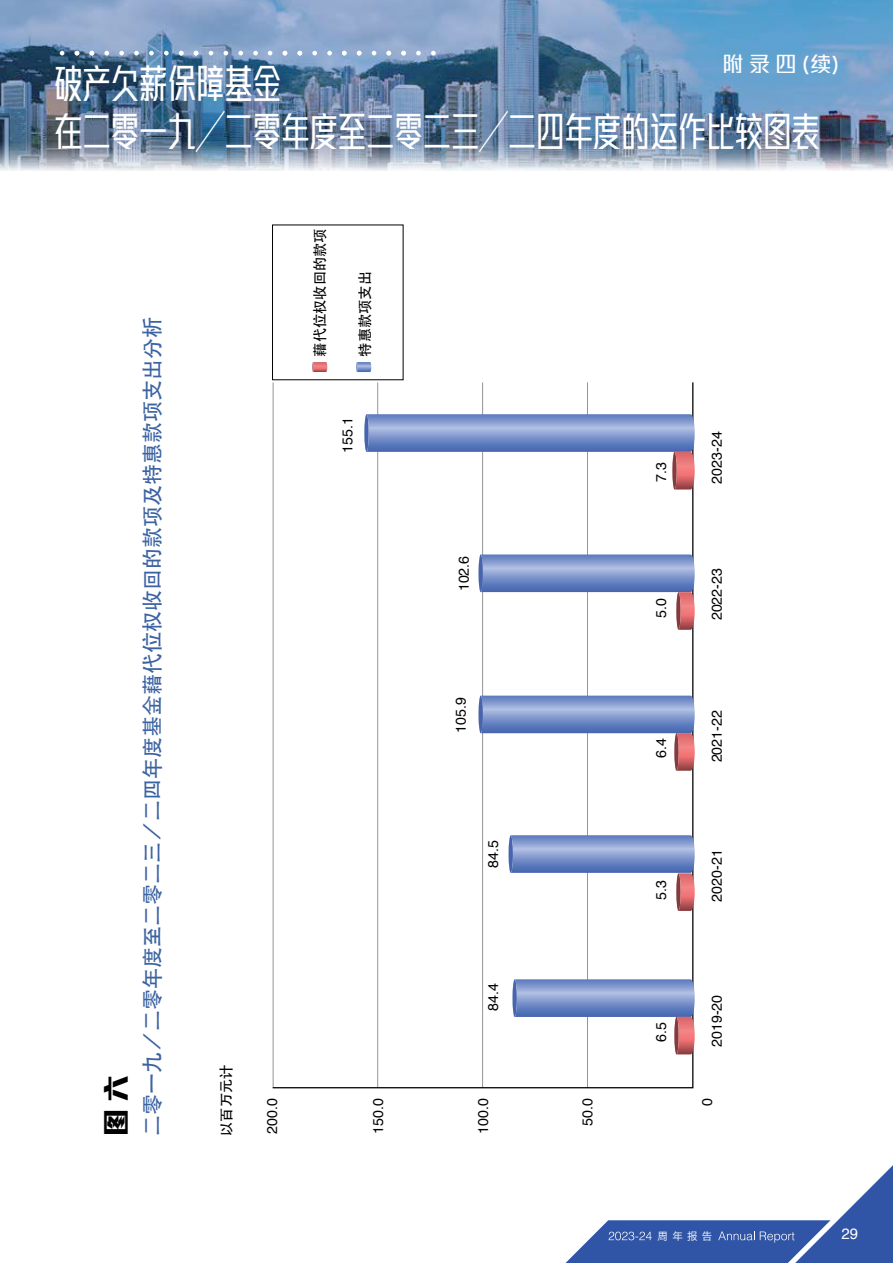
<style>
.page{position:relative;width:893px;height:1263px;background:#fff}
.page>*{position:absolute;margin:0;border:0;box-sizing:border-box;transform-origin:0 0}
.t1{font:500 40.5px/48.6px "M Stiff Hei PRC";color:#fff;scale:.7 1}
.t2{font:800 27px "M Stiff Hei PRC";color:#000}
.t3{font:500 21px "ST Heiti TC";color:#3b63a2}
.t4{font:500 21px "M Stiff Hei PRC";color:#fff}
.t5{font:15px "Helvetica";color:#fff}
.t6{font:14.25px "Helvetica";color:#000}
.t7{font:500 14.25px "ST Heiti TC";color:#000}
.t8{font:600 10.5px "Noto Sans CJ Ktc";color:#fff}
</style>
<div class="page">
<img style="left:0;top:0;width:893px;height:171px">
<svg style="left:60px;top:51px;width:4px;height:4px"></svg>
<svg style="left:104px;top:51px;width:5px;height:4px"></svg>
<svg style="left:149px;top:51px;width:5px;height:4px"></svg>
<svg style="left:75px;top:51px;width:4px;height:4px"></svg>
<svg style="left:119px;top:51px;width:5px;height:4px"></svg>
<svg style="left:90px;top:51px;width:4px;height:4px"></svg>
<svg style="left:134px;top:51px;width:5px;height:4px"></svg>
<svg style="left:268px;top:51px;width:4px;height:4px"></svg>
<svg style="left:312px;top:51px;width:5px;height:4px"></svg>
<svg style="left:283px;top:51px;width:4px;height:4px"></svg>
<svg style="left:327px;top:51px;width:5px;height:4px"></svg>
<svg style="left:297px;top:51px;width:5px;height:4px"></svg>
<svg style="left:372px;top:51px;width:4px;height:4px"></svg>
<svg style="left:342px;top:51px;width:5px;height:4px"></svg>
<svg style="left:357px;top:51px;width:4px;height:4px"></svg>
<svg style="left:386px;top:51px;width:5px;height:4px"></svg>
<svg style="left:416px;top:51px;width:5px;height:4px"></svg>
<svg style="left:431px;top:51px;width:5px;height:4px"></svg>
<svg style="left:401px;top:51px;width:5px;height:4px"></svg>
<svg style="left:164px;top:51px;width:5px;height:4px"></svg>
<svg style="left:209px;top:51px;width:4px;height:4px"></svg>
<svg style="left:253px;top:51px;width:5px;height:4px"></svg>
<svg style="left:179px;top:51px;width:5px;height:4px"></svg>
<svg style="left:223px;top:51px;width:5px;height:4px"></svg>
<svg style="left:194px;top:51px;width:4px;height:4px"></svg>
<svg style="left:238px;top:51px;width:5px;height:4px"></svg>
<svg style="left:566px;top:1165px;width:327px;height:98px"></svg>
<svg style="left:272px;top:382px;width:422px;height:707px"></svg>
<div style="left:512px;top:979px;width:5px;height:38px;background:#4764af;border-radius:50%"></div>
<svg style="left:515px;top:979px;width:180px;height:75px"></svg>
<div style="left:478px;top:696px;width:5px;height:37px;background:#4764af;border-radius:50%"></div>
<svg style="left:481px;top:696px;width:214px;height:75px"></svg>
<div style="left:478px;top:554px;width:5px;height:38px;background:#4764af;border-radius:50%"></div>
<hr style="left:509px;top:835px;width:4px;height:38px;background:#4764af;border-radius:50%">
<svg style="left:511px;top:835px;width:184px;height:76px"></svg>
<svg style="left:481px;top:554px;width:214px;height:76px"></svg>
<div style="left:364px;top:414px;width:5px;height:38px;background:#4764af;border-radius:50%"></div>
<svg style="left:367px;top:414px;width:328px;height:75px"></svg>
<svg style="left:312px;top:362px;width:15px;height:10px"></svg>
<svg style="left:356px;top:362px;width:15px;height:10px"></svg>
<p class="t4" style="left:722px;top:52px;width:118px">附 录 四 (续)</p>
<p class="t1" style="left:54px;top:59px;width:1095px">破产欠薪保障基金<br>在二零一九／二零年度至二零二三／二四年度的运作比较图表</p>
<p class="t2" style="left:100px;top:1136px;width:63px;rotate:-90deg">图 六</p>
<p class="t3" style="left:140px;top:1136px;width:821px;rotate:-90deg">二零一九／二零年度至二零二三／二四年度基金藉代位权收回的款项及特惠款项支出分析</p>
<p class="t7" style="left:312px;top:357px;width:130px;rotate:-90deg">藉代位权收回的款项</p>
<p class="t7" style="left:357px;top:357px;width:87px;rotate:-90deg">特惠款项支出</p>
<p class="t6" style="left:337px;top:453px;width:37px;rotate:-90deg">155.1</p>
<p class="t6" style="left:453px;top:591px;width:37px;rotate:-90deg">102.6</p>
<p class="t6" style="left:450px;top:733px;width:37px;rotate:-90deg">105.9</p>
<p class="t6" style="left:482px;top:868px;width:29px;rotate:-90deg">84.5</p>
<p class="t7" style="left:218px;top:1136px;width:73px;rotate:-90deg">以百万元计</p>
<p class="t6" style="left:261px;top:1133px;width:37px;rotate:-90deg">200.0</p>
<p class="t6" style="left:482px;top:1011px;width:29px;rotate:-90deg">84.4</p>
<p class="t6" style="left:367px;top:1133px;width:37px;rotate:-90deg">150.0</p>
<p class="t6" style="left:472px;top:1133px;width:37px;rotate:-90deg">100.0</p>
<p class="t6" style="left:577px;top:1125px;width:29px;rotate:-90deg">50.0</p>
<p class="t6" style="left:650px;top:482px;width:21px;rotate:-90deg">7.3</p>
<p class="t6" style="left:650px;top:618px;width:21px;rotate:-90deg">5.0</p>
<p class="t6" style="left:650px;top:758px;width:21px;rotate:-90deg">6.4</p>
<p class="t6" style="left:650px;top:900px;width:21px;rotate:-90deg">5.3</p>
<p class="t6" style="left:706px;top:483px;width:54px;rotate:-90deg">2023-24</p>
<p class="t6" style="left:706px;top:620px;width:54px;rotate:-90deg">2022-23</p>
<p class="t6" style="left:706px;top:762px;width:54px;rotate:-90deg">2021-22</p>
<p class="t6" style="left:706px;top:902px;width:54px;rotate:-90deg">2020-21</p>
<p class="t6" style="left:650px;top:1042px;width:21px;rotate:-90deg">6.5</p>
<p class="t6" style="left:706px;top:1047px;width:54px;rotate:-90deg">2019-20</p>
<p class="t6" style="left:696px;top:1106px;width:9px;rotate:-90deg">0</p>
<p class="t8" style="left:658px;top:1230px;width:56px">周年报告</p>
<p class="t5" style="left:841px;top:1222px;width:18px">29</p>
</div>
